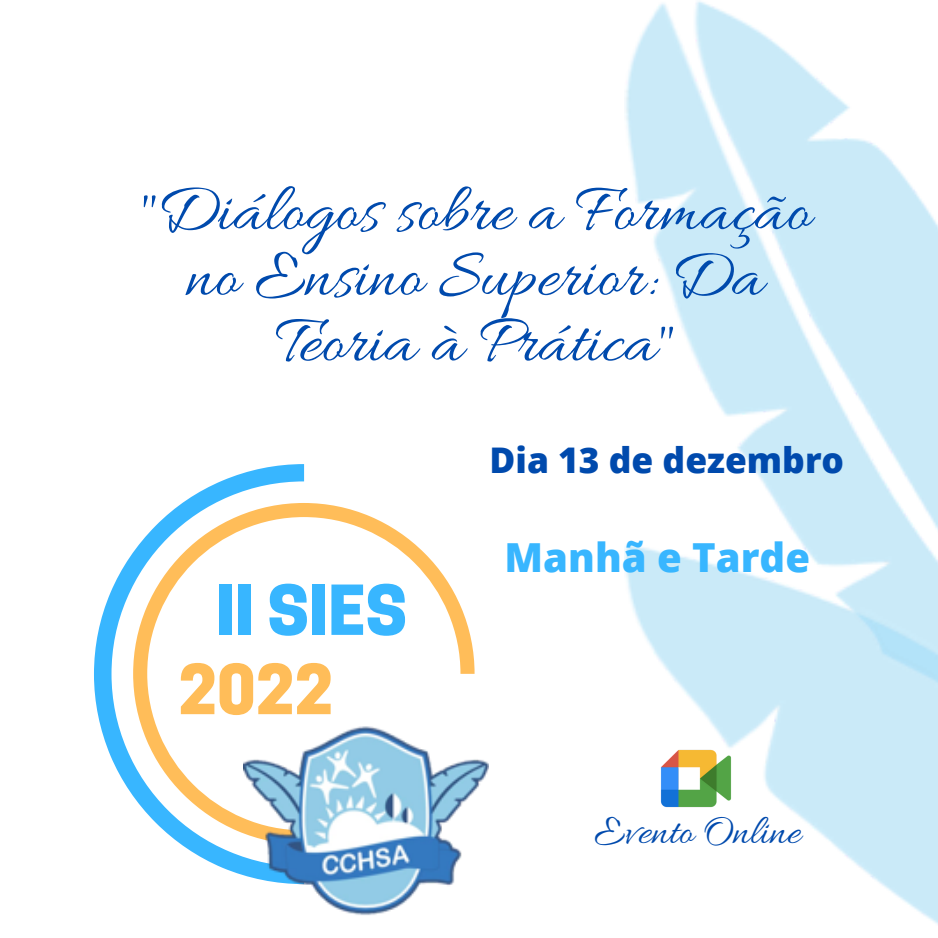
<style>
.page{position:relative;width:938px;height:938px;background:#fff}
.page>*{position:absolute;margin:0;border:0;box-sizing:border-box;transform-origin:0 0}
.t1{font:70px/65.5px "Allura";color:#004aad;text-align:center}
.t2{font:800 64.5px "Cooper Hewitt";color:#38b6ff}
.t3{font:800 64.5px "Cooper Hewitt";color:#ffbd59}
.t4{font:42.5px "Allura";color:#004aad}
.t5{font:800 40px "Open Sans";color:#38b6ff}
.t6{font:800 35.25px "Open Sans";color:#004aad}
</style>
<div class="page">
<svg style="left:94px;top:464px;width:210px;height:411px"></svg>
<img style="left:625px;top:0;width:313px;height:925px">
<svg style="left:133px;top:503px;width:341px;height:341px"></svg>
<img style="left:243px;top:698px;width:246px;height:217px">
<img style="left:655px;top:737px;width:82px;height:82px">
<p class="t1" style="left:138px;top:182px;width:674px">"Diálogos sobre a Formação no Ensino Superior: Da<br>Teoria à Prática"</p>
<p class="t6" style="left:489px;top:435px;width:356px">Dia 13 de dezembro</p>
<p class="t2" style="left:216px;top:586px;width:192px">II SIES</p>
<p class="t3" style="left:178px;top:665px;width:156px">2022</p>
<p class="t5" style="left:504px;top:529px;width:307px">Manhã e Tarde</p>
<p class="t4" style="left:594px;top:807px;width:208px">Evento Online</p>
</div>
